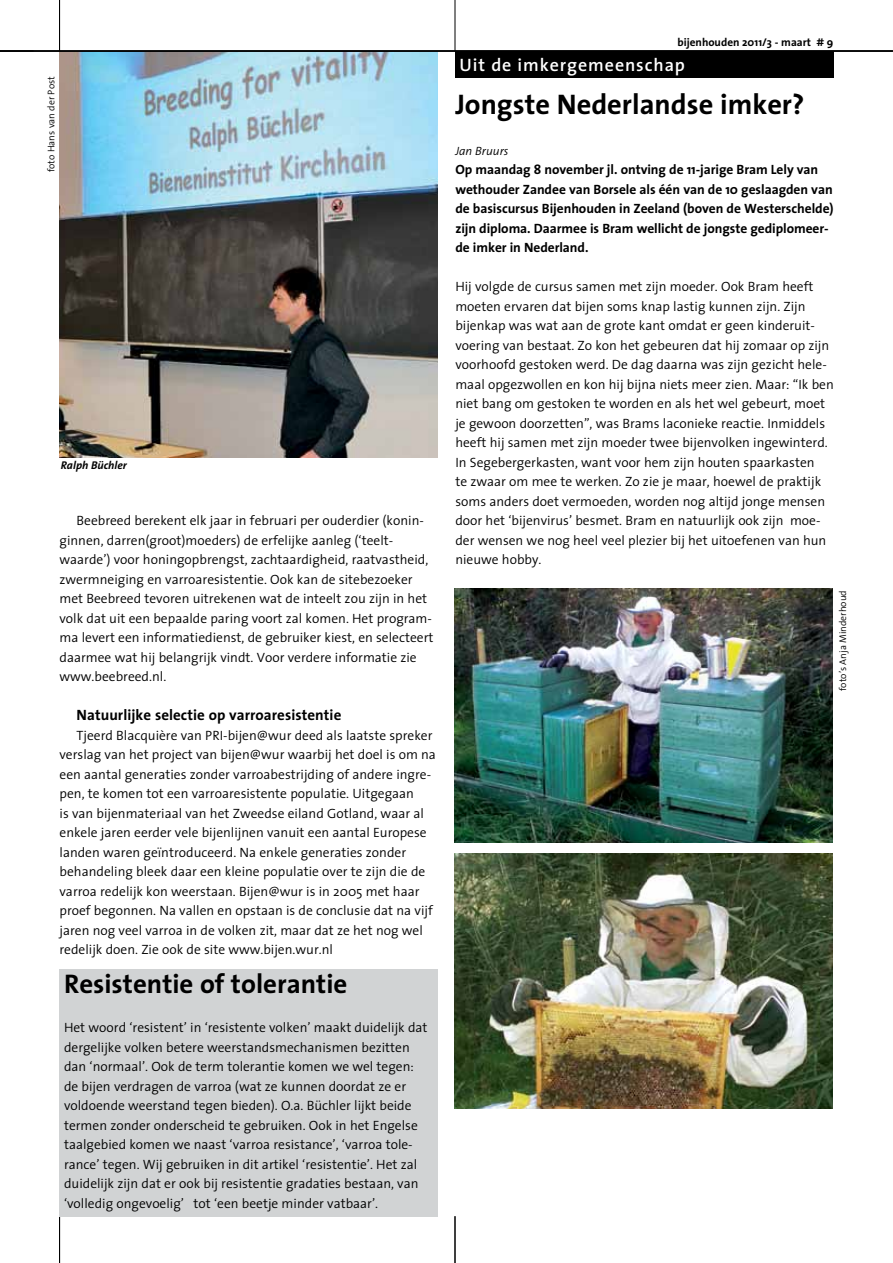
<style>
.page{position:relative;width:893px;height:1263px;background:#fff}
.page>*{position:absolute;margin:0;border:0;box-sizing:border-box;transform-origin:0 0}
.t1{font:700 28.5px "The Sans";color:#000}
.t2{font:700 27px "The Sans";color:#000}
.t3{font:600 18px "The Sans";letter-spacing:.05em;color:#fff}
.t4{font:700 15px "The Sans";letter-spacing:.005em;color:#000}
.t5{font:300 13.5px/19.5px "The Sans";color:#000}
.t6{font:700 13.5px/19.5px "The Sans";letter-spacing:-.005em;color:#000}
.t7{font:italic 300 12px "The Sans";color:#000}
.t8{font:700 11.25px "The Sans";color:#000}
.t9{font:italic 700 11.25px "The Sans";color:#000}
.t10{font:300 9.75px "The Sans";color:#000}
</style>
<div class="page">
<img style="left:60px;top:52px;width:378px;height:406px">
<hr style="left:455px;top:0;width:1px;height:51px;background:#000">
<hr style="left:455px;top:1216px;width:1px;height:47px;background:#000">
<hr style="left:59px;top:0;width:1px;height:51px;background:#000">
<div style="left:455px;top:51px;width:379px;height:26px;background:#000"></div>
<hr style="left:59px;top:1216px;width:1px;height:47px;background:#000">
<hr style="left:0;top:51px;width:893px;height:1px;background:#000">
<img style="left:454px;top:588px;width:378px;height:255px">
<div style="left:60px;top:969px;width:378px;height:247px;background:#d1d3d4"></div>
<img style="left:454px;top:854px;width:378px;height:255px">
<p class="t10" style="left:43px;top:172px;width:97px;rotate:-90deg">foto Hans van der Post</p>
<p class="t9" style="left:61px;top:456px;width:68px">Ralph Büchler</p>
<p class="t5" style="left:60px;top:510px;width:375px;text-indent:17px">Beebreed berekent elk jaar in februari per ouderdier (konin&shy;ginnen, darren(groot)moeders) de erfelijke aanleg (‘teelt&shy;waarde’) voor honingopbrengst, zachtaardigheid, raatvastheid, zwermneiging en varroaresistentie. Ook kan de sitebezoeker met Beebreed tevoren uitrekenen wat de inteelt zou zijn in het volk dat uit een bepaalde paring voort zal komen. Het program&shy;ma levert een informatiedienst, de gebruiker kiest, en selecteert daarmee wat hij belangrijk vindt. Voor verdere informatie zie www.beebreed.nl.</p>
<p class="t4" style="left:77px;top:702px;width:266px">Natuurlijke selectie op varroaresistentie</p>
<p class="t5" style="left:60px;top:725px;width:378px;text-indent:17px">Tjeerd Blacquière van PRI-bijen@wur deed als laatste spreker verslag van het project van bijen@wur waarbij het doel is om na een aantal generaties zonder varroabestrijding of andere ingre&shy;pen, te komen tot een varroaresistente populatie. Uitgegaan<br>is van bijenmateriaal van het Zweedse eiland Gotland, waar al enkele jaren eerder vele bijenlijnen vanuit een aantal Europese landen waren geïntroduceerd. Na enkele generaties zonder behandeling bleek daar een kleine populatie over te zijn die de varroa redelijk kon weerstaan. Bijen@wur is in 2005 met haar proef begonnen. Na vallen en opstaan is de conclusie dat na vijf jaren nog veel varroa in de volken zit, maar dat ze het nog wel redelijk doen. Zie ook de site www.bijen.wur.nl</p>
<h2 class="t2" style="left:64px;top:961px;width:285px">Resistentie of tolerantie</h2>
<p class="t5" style="left:64px;top:1017px;width:365px">Het woord ‘resistent’ in ‘resistente volken’ maakt duidelijk dat dergelijke volken betere weerstandsmechanismen bezitten dan ‘normaal’. Ook de term tolerantie komen we wel tegen: de bijen verdragen de varroa (wat ze kunnen doordat ze er voldoende weerstand tegen bieden). O.a. Büchler lijkt beide termen zonder onderscheid te gebruiken. Ook in het Engelse taalgebied komen we naast ‘varroa resistance’, ‘varroa tole&shy;rance’ tegen. Wij gebruiken in dit artikel ‘resistentie’. Het zal duidelijk zijn dat er ook bij resistentie gradaties bestaan, van ‘volledig ongevoelig’ tot ‘een beetje minder vatbaar’.</p>
<p class="t8" style="left:677px;top:33px;width:157px">bijenhouden 2011/3 - maart # 9</p>
<h3 class="t3" style="left:460px;top:50px;width:227px">Uit de imkergemeenschap</h3>
<h1 class="t1" style="left:455px;top:81px;width:350px">Jongste Nederlandse imker?</h1>
<p class="t7" style="left:455px;top:141px;width:55px">Jan Bruurs</p>
<p class="t6" style="left:455px;top:159px;width:380px">Op maandag 8 november jl. ontving de 11-jarige Bram Lely van wethouder Zandee van Borsele als één van de 10 geslaagden van de basiscursus Bijenhouden in Zeeland (boven de Westerschelde) zijn diploma. Daarmee is Bram wellicht de jongste gediplomeer&shy;de imker in Nederland.</p>
<p class="t5" style="left:455px;top:276px;width:380px">Hij volgde de cursus samen met zijn moeder. Ook Bram heeft moeten ervaren dat bijen soms knap lastig kunnen zijn. Zijn bijenkap was wat aan de grote kant omdat er geen kinderuit&shy;voering van bestaat. Zo kon het gebeuren dat hij zomaar op zijn voorhoofd gestoken werd. De dag daarna was zijn gezicht hele&shy;maal opgezwollen en kon hij bijna niets meer zien. Maar: “Ik ben niet bang om gestoken te worden en als het wel gebeurt, moet je gewoon doorzetten”, was Brams laconieke reactie. Inmiddels heeft hij samen met zijn moeder twee bijenvolken ingewinterd.<br>In Segebergerkasten, want voor hem zijn houten spaarkasten<br>te zwaar om mee te werken. Zo zie je maar, hoewel de praktijk soms anders doet vermoeden, worden nog altijd jonge mensen door het ‘bijenvirus’ besmet. Bram en natuurlijk ook zijn moe&shy;der wensen we nog heel veel plezier bij het uitoefenen van hun nieuwe hobby.</p>
<p class="t10" style="left:835px;top:691px;width:102px;rotate:-90deg">foto’s Anja Minderhoud</p>
</div>
